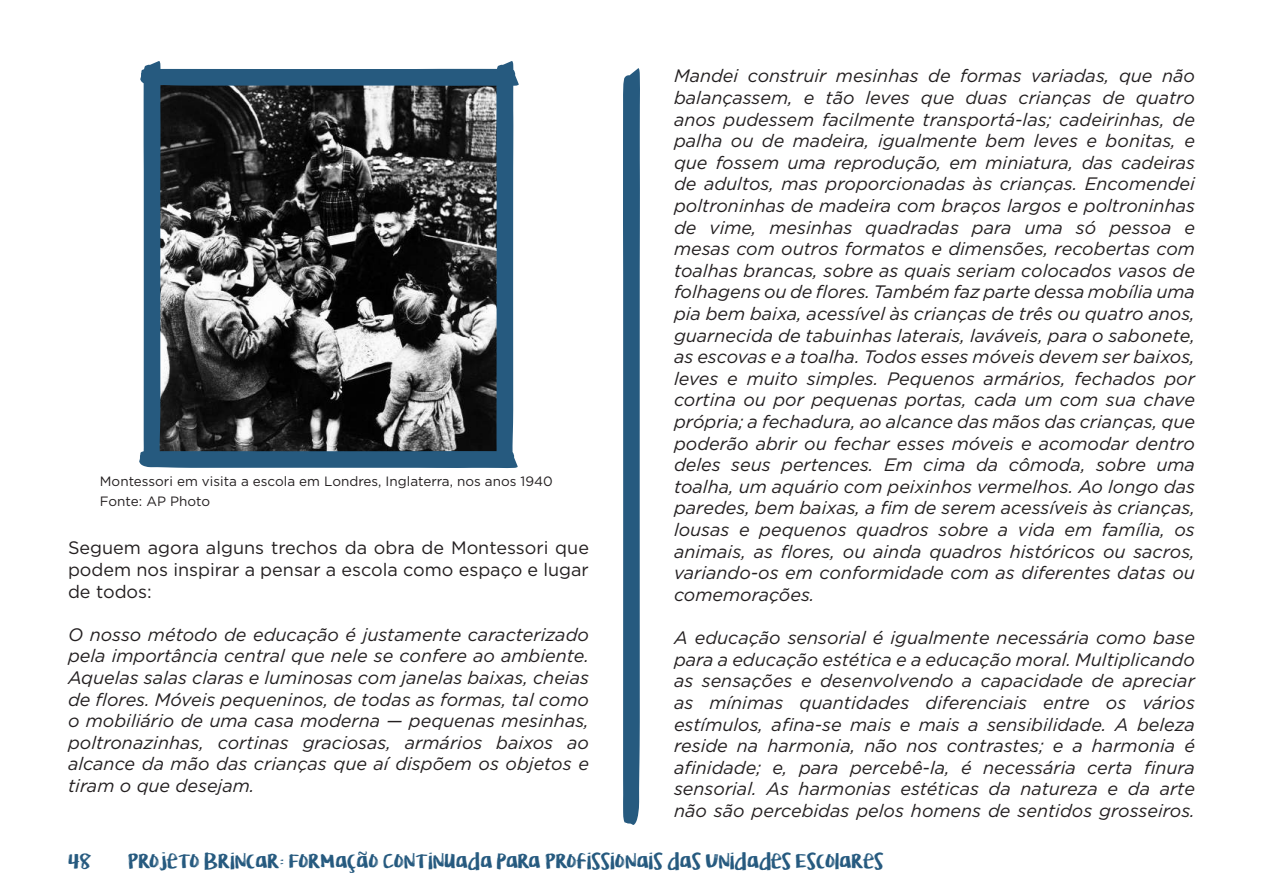
<style>
.page{position:relative;width:1263px;height:893px;background:#fff}
.page>*{position:absolute;margin:0;border:0;box-sizing:border-box;transform-origin:0 0}
.t1{font:italic 18px/21.6px "Gotham";color:#231f20;text-align:justify}
.t2{font:18px/21.6px "Gotham";color:#231f20;text-align:justify}
.t3{font:18px "KG Lifeis Messy";color:#265a7f}
.t4{font:13.5px/19.8px "Gotham";color:#231f20}
</style>
<div class="page">
<svg style="left:623px;top:68px;width:17px;height:757px;background:#2d5f83"></svg>
<svg style="left:139px;top:61px;width:380px;height:407px"></svg>
<p class="t4" style="left:100px;top:471px;width:454px">Montessori em visita a escola em Londres, Inglaterra, nos anos 1940<br>Fonte: AP Photo</p>
<p class="t2" style="left:68px;top:537px;width:522px">Seguem agora alguns trechos da obra de Montessori que podem nos inspirar a pensar a escola como espaço e lugar de todos:</p>
<p class="t1" style="left:68px;top:623px;width:522px">O nosso método de educação é justamente caracterizado pela importância central que nele se confere ao ambiente.<br>Aquelas salas claras e luminosas com janelas baixas, cheias de flores. Móveis pequeninos, de todas as formas, tal como o mobiliário de uma casa moderna — pequenas mesinhas, poltronazinhas, cortinas graciosas, armários baixos ao alcance da mão das crianças que aí dispõem os objetos e tiram o que desejam.</p>
<p class="t1" style="left:674px;top:65px;width:522px">Mandei construir mesinhas de formas variadas, que não balançassem, e tão leves que duas crianças de quatro anos pudessem facilmente transportá-las; cadeirinhas, de palha ou de madeira, igualmente bem leves e bonitas, e que fossem uma reprodução, em miniatura, das cadeiras de adultos, mas proporcionadas às crianças. Encomendei poltroninhas de madeira com braços largos e poltroninhas de vime, mesinhas quadradas para uma só pessoa e mesas com outros formatos e dimensões, recobertas com toalhas brancas, sobre as quais seriam colocados vasos de folhagens ou de flores. Também faz parte dessa mobília uma pia bem baixa, acessível às crianças de três ou quatro anos, guarnecida de tabuinhas laterais, laváveis, para o sabonete, as escovas e a toalha. Todos esses móveis devem ser baixos, leves e muito simples. Pequenos armários, fechados por cortina ou por pequenas portas, cada um com sua chave própria; a fechadura, ao alcance das mãos das crianças, que poderão abrir ou fechar esses móveis e acomodar dentro deles seus pertences. Em cima da cômoda, sobre uma toalha, um aquário com peixinhos vermelhos. Ao longo das paredes, bem baixas, a fim de serem acessíveis às crianças, lousas e pequenos quadros sobre a vida em família, os animais, as flores, ou ainda quadros históricos ou sacros, variando-os em conformidade com as diferentes datas ou comemorações.</p>
<p class="t1" style="left:674px;top:626px;width:522px">A educação sensorial é igualmente necessária como base para a educação estética e a educação moral. Multiplicando as sensações e desenvolvendo a capacidade de apreciar as mínimas quantidades diferenciais entre os vários estímulos, afina-se mais e mais a sensibilidade. A beleza reside na harmonia, não nos contrastes; e a harmonia é afinidade; e, para percebê-la, é necessária certa finura sensorial. As harmonias estéticas da natureza e da arte não são percebidas pelos homens de sentidos grosseiros.</p>
<p class="t3" style="left:68px;top:847px;width:24px">48</p>
<p class="t3" style="left:128px;top:847px;width:757px">PROJETO BRINCAR: FORMAÇÃO CONTINUADA PARA PROFISSIONAIS DAS UNIDADES ESCOLARES</p>
</div>
